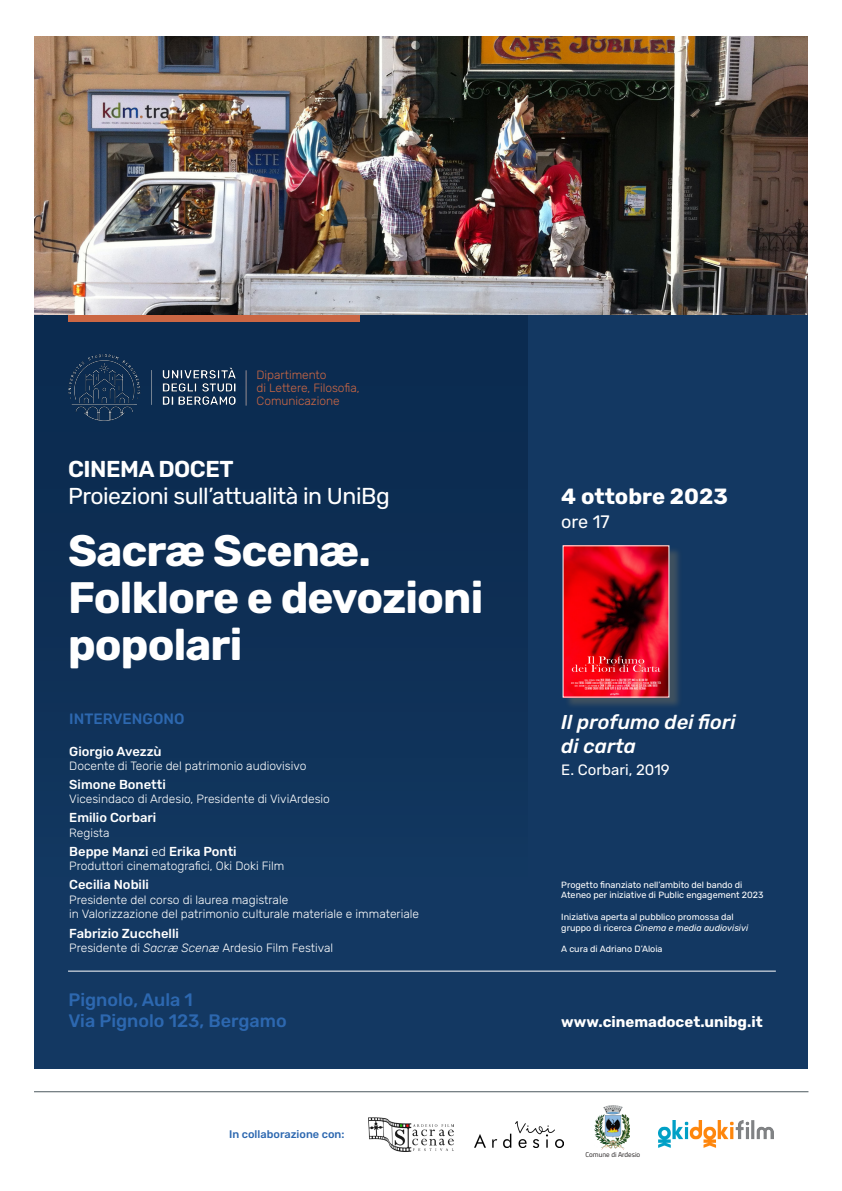
<style>
.page{position:relative;width:842px;height:1191px;background:#fff}
.page>*{position:absolute;margin:0;border:0;box-sizing:border-box;transform-origin:0 0}
.t1{font:700 44px/47px "Rubik";letter-spacing:-.02em;color:#fff}
.t2{font:23px "Rubik";letter-spacing:-.02em;color:#fff}
.t3{font:600 23px "Rubik";letter-spacing:-.02em;color:#fff}
.t4{font:700 22px "Rubik";color:#fff}
.t5{font:italic 500 20px "Rubik";color:#fff}
.t6{font:500 18px "Rubik";color:#2d68b0}
.t7{font:18px "Rubik";color:#fff}
.t8{font:700 15px "Rubik";color:#fff}
.t9{font:15px "Rubik";color:#fff}
.t10{font:500 15px "Rubik";color:#2d68b0}
.t11{font:500 13px "Rubik";color:#fff}
.t12{font:300 12px "Rubik";color:#fff}
.t13{font:300 12px "Rubik";letter-spacing:-.005em;color:#cb6744}
.t14{font:500 11px "Rubik";color:#2d68b0}
.t15{font:9px "Rubik";color:#fff}
.t16{font:italic 9px "Rubik";color:#fff}
.t17{font:7px "Titillium";color:#231f20}
.s1{font-weight:300}
.s2{font-style:italic}
.s3{font-style:normal}
</style>
<div class="page">
<div style="left:34px;top:315px;width:774px;height:754px;background:#133862"></div>
<div style="left:34px;top:315px;width:493px;height:561px;background:#0e2f54"></div>
<div style="left:68px;top:315px;width:292px;height:7px;background:#cb6744"></div>
<hr style="left:68px;top:971px;width:708px;height:1px;background:#fff">
<hr style="left:34px;top:1091px;width:774px;height:1px;background:#4d595f">
<img style="left:68px;top:355px;width:168px;height:66px">
<img style="left:245px;top:370px;width:2px;height:36px">
<img style="left:595px;top:1106px;width:35px;height:43px">
<img style="left:369px;top:1117px;width:84px;height:34px">
<img style="left:475px;top:1121px;width:89px;height:26px">
<img style="left:658px;top:1120px;width:115px;height:28px">
<div style="left:565px;top:546px;width:117px;height:163px;background:#4d595f;opacity:.75"></div>
<img style="left:565px;top:547px;width:102px;height:148px">
<img style="left:34px;top:36px;width:774px;height:279px">
<p class="t13" style="left:257px;top:368px;width:72px">Dipartimento</p>
<p class="t13" style="left:257px;top:381px;width:105px">di Lettere, Filosofia,</p>
<p class="t13" style="left:257px;top:394px;width:85px">Comunicazione</p>
<p class="t3" style="left:68px;top:456px;width:167px">CINEMA DOCET</p>
<p class="t2" style="left:68px;top:483px;width:323px">Proiezioni sull’attualità in UniBg</p>
<p class="t4" style="left:561px;top:484px;width:168px">4 ottobre 2023</p>
<p class="t7" style="left:561px;top:512px;width:50px">ore 17</p>
<p class="t1" style="left:68px;top:528px;width:304px">Sacræ Scenæ.</p>
<p class="t1" style="left:68px;top:575px;width:417px">Folklore e devozioni popolari</p>
<p class="t10" style="left:69px;top:710px;width:117px">INTERVENGONO</p>
<p class="t11" style="left:69px;top:743px;width:94px">Giorgio Avezzù</p>
<p class="t12" style="left:69px;top:759px;width:239px">Docente di Teorie del patrimonio audiovisivo</p>
<p class="t11" style="left:69px;top:777px;width:98px">Simone Bonetti</p>
<p class="t12" style="left:69px;top:792px;width:262px">Vicesindaco di Ardesio, Presidente di ViviArdesio</p>
<p class="t11" style="left:69px;top:810px;width:89px">Emilio Corbari</p>
<p class="t12" style="left:69px;top:826px;width:42px">Regista</p>
<p class="t11" style="left:69px;top:844px;width:169px">Beppe Manzi <span class="s1">ed</span> Erika Ponti</p>
<p class="t12" style="left:69px;top:859px;width:217px">Produttori cinematografici, Oki Doki Film</p>
<p class="t11" style="left:69px;top:877px;width:81px">Cecilia Nobili</p>
<p class="t12" style="left:69px;top:892px;width:221px">Presidente del corso di laurea magistrale</p>
<p class="t12" style="left:69px;top:907px;width:351px">in Valorizzazione del patrimonio culturale materiale e immateriale</p>
<p class="t11" style="left:69px;top:926px;width:111px">Fabrizio Zucchelli</p>
<p class="t12" style="left:69px;top:941px;width:265px">Presidente di <span class="s2">Sacræ Scenæ</span> Ardesio Film Festival</p>
<p class="t5" style="left:561px;top:711px;width:176px">Il profumo dei fiori</p>
<p class="t5" style="left:561px;top:735px;width:76px">di carta</p>
<p class="t9" style="left:561px;top:761px;width:110px">E. Corbari, 2019</p>
<p class="t15" style="left:561px;top:879px;width:183px">Progetto finanziato nell’ambito del bando di</p>
<p class="t15" style="left:561px;top:890px;width:204px">Ateneo per iniziative di Public engagement 2023</p>
<p class="t15" style="left:561px;top:912px;width:174px">Iniziativa aperta al pubblico promossa dal</p>
<p class="t16" style="left:561px;top:922px;width:188px"><span class="s3">gruppo di ricerca</span> Cinema e media audiovisivi</p>
<p class="t15" style="left:561px;top:944px;width:103px">A cura di Adriano D’Aloia</p>
<p class="t6" style="left:68px;top:989px;width:126px">Pignolo, Aula 1</p>
<p class="t6" style="left:68px;top:1011px;width:220px">Via Pignolo 123, Bergamo</p>
<p class="t8" style="left:561px;top:1013px;width:203px">www.cinemadocet.unibg.it</p>
<p class="t14" style="left:229px;top:1127px;width:117px">In collaborazione con:</p>
<p class="t17" style="left:585px;top:1149px;width:56px">Comune di Ardesio</p>
</div>
